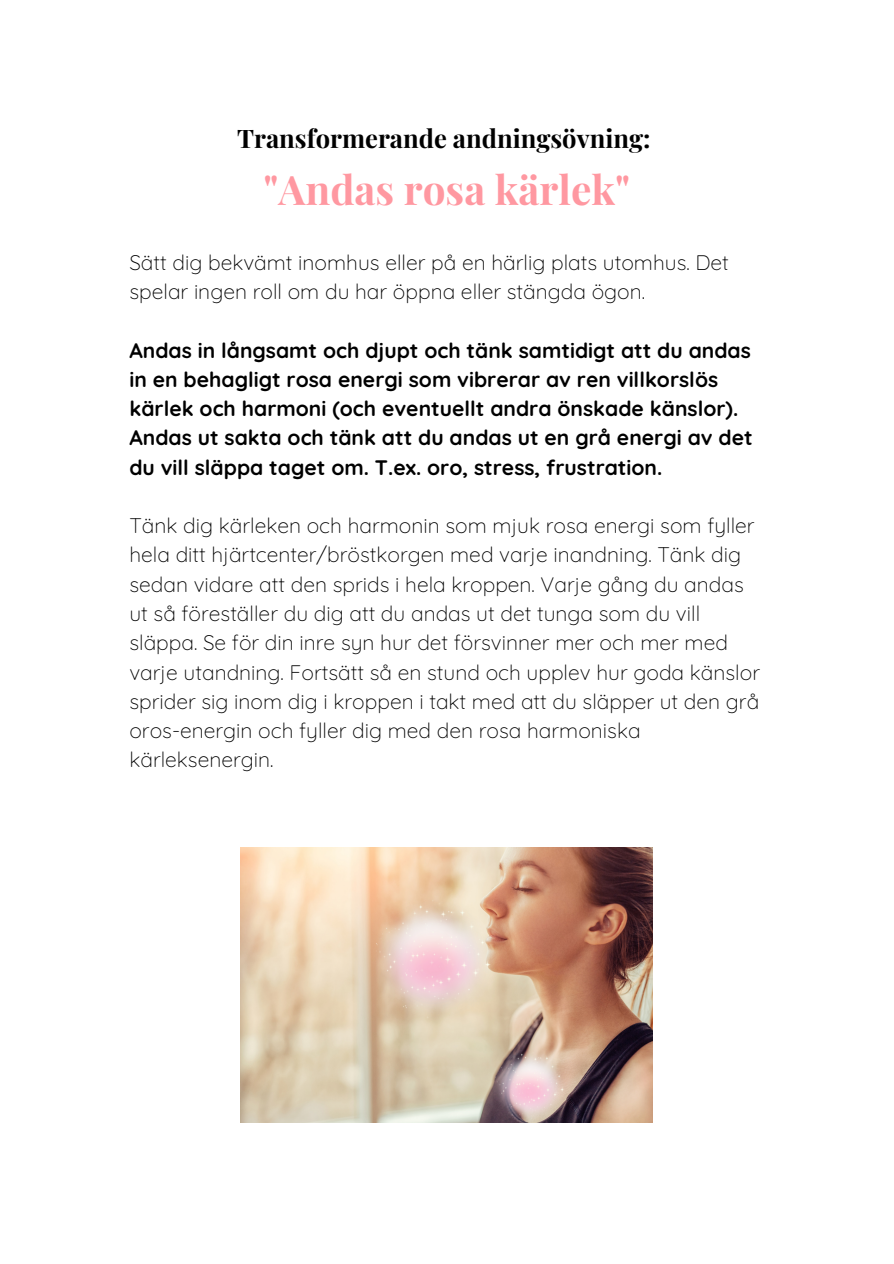
<style>
.page{position:relative;width:894px;height:1264px;background:#fff}
.page>*{position:absolute;margin:0;border:0;box-sizing:border-box;transform-origin:0 0}
.t1{font:700 40.5px "Playfair Display";color:#ff98a1}
.t2{font:700 25.5px "Playfair Display";color:#000}
.t3{font:300 21px/29.2px "Quicksand";color:#000}
.t4{font:700 21px/29.2px "Quicksand";color:#000}
</style>
<div class="page">
<img style="left:241px;top:847px;width:411px;height:275px">
<img style="left:493px;top:1050px;width:72px;height:72px">
<img style="left:373px;top:899px;width:120px;height:120px">
<p class="t2" style="left:237px;top:121px;width:415px">Transformerande andningsövning:</p>
<h3 class="t1" style="left:263px;top:161px;width:368px">"Andas rosa kärlek"</h3>
<p class="t3" style="left:129px;top:247px;width:600px">Sätt dig bekvämt inomhus eller på en härlig plats utomhus. Det spelar ingen roll om du har öppna eller stängda ögon.</p>
<p class="t4" style="left:129px;top:335px;width:624px">Andas in långsamt och djupt och tänk samtidigt att du andas in en behagligt rosa energi som vibrerar av ren villkorslös kärlek och harmoni (och eventuellt andra önskade känslor).<br>Andas ut sakta och tänk att du andas ut en grå energi av det du vill släppa taget om. T.ex. oro, stress, frustration.</p>
<p class="t3" style="left:129px;top:510px;width:632px">Tänk dig kärleken och harmonin som mjuk rosa energi som fyller hela ditt hjärtcenter/bröstkorgen med varje inandning. Tänk dig sedan vidare att den sprids i hela kroppen. Varje gång du andas ut så föreställer du dig att du andas ut det tunga som du vill släppa. Se för din inre syn hur det försvinner mer och mer med varje utandning. Fortsätt så en stund och upplev hur goda känslor sprider sig inom dig i kroppen i takt med att du släpper ut den grå oros-energin och fyller dig med den rosa harmoniska kärleksenergin.</p>
</div>
